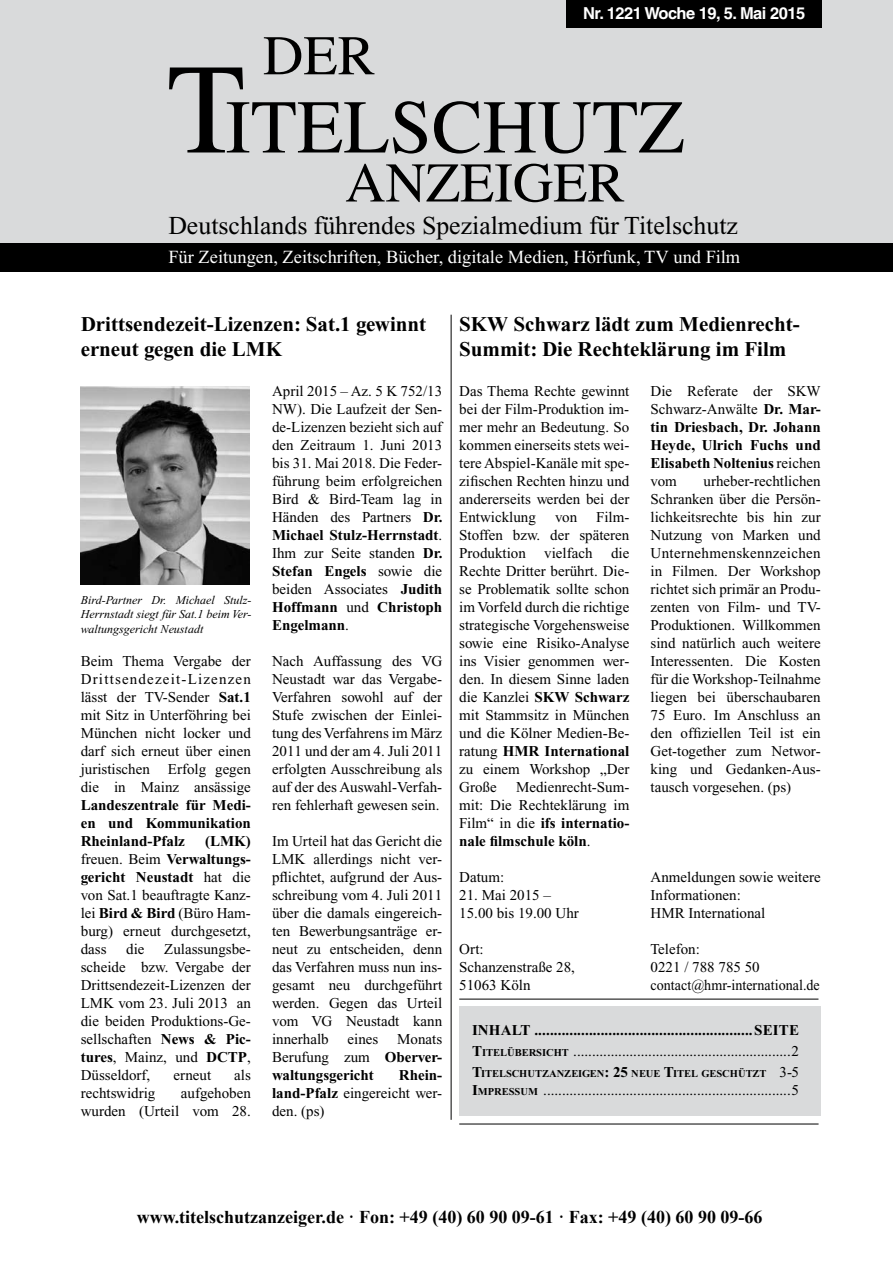
<style>
.page{position:relative;width:893px;height:1263px;background:#fff}
.page>*{position:absolute;margin:0;border:0;box-sizing:border-box;transform-origin:0 0}
.t1{font:75.9px "Times";color:#000}
.t2{font:55.95px "Times";color:#000}
.t3{font:25.8px "Times New Roman";color:#000}
.t4{font:700 21px/25.2px "Times New Roman";color:#000}
.t5{font:18.45px "Times New Roman";color:#fff}
.t6{font:700 18px "Times New Roman";color:#000}
.t7{font:700 16.5px "Helvetica";letter-spacing:-.03em;color:#fff}
.t8{font:15px/18px "Times New Roman";color:#000;text-align:justify}
.t9{font:700 15px/18px "Times New Roman";color:#000;text-align:justify}
.t10{font:italic 12px/14.4px "Times New Roman";color:#000;text-align:justify}
.t11{font:700 10.5px "Times New Roman";letter-spacing:-.005em;color:#000}
.s1{font-size:128.4px}
.s2{font-weight:700}
.s3{font-weight:400}
.s4{font-style:inherit}
.s5{font-size:10.5px}
.s6{font-size:15px}
.s7{font-weight:400;font-size:15px}
.s8{font-weight:700;font-size:10.5px}
</style>
<div class="page">
<div style="left:0;top:0;width:893px;height:253px;background:#d9dadb"></div>
<div style="left:0;top:243px;width:893px;height:29px;background:#000"></div>
<div style="left:567px;top:0;width:255px;height:27px;background:#000"></div>
<div style="left:459px;top:1007px;width:362px;height:109px;background:#d9dadb"></div>
<hr style="left:459px;top:999px;width:359px;height:1px;background:#000">
<hr style="left:459px;top:1124px;width:360px;height:1px;background:#000">
<img style="left:81px;top:386px;width:169px;height:199px">
<hr style="left:451px;top:315px;width:1px;height:805px;background:#000">
<p class="t7" style="left:583px;top:3px;width:224px">Nr. 1221 Woche 19, 5. Mai 2015</p>
<h2 class="t2" style="left:263px;top:24px;width:114px">DER</h2>
<h1 class="t1" style="left:167px;top:84px;width:519px"><span class="s1">T</span>ITELSCHUTZ</h1>
<h2 class="t2" style="left:345px;top:151px;width:281px">ANZEIGER</h2>
<h3 class="t3" style="left:168px;top:211px;width:571px">Deutschlands führendes Spezialmedium für Titelschutz</h3>
<p class="t5" style="left:168px;top:247px;width:573px">Für Zeitungen, Zeitschriften, Bücher, digitale Medien, Hörfunk, TV und Film</p>
<h3 class="t4" style="left:81px;top:311px;width:347px">Drittsendezeit-Lizenzen: Sat.1 gewinnt erneut gegen die LMK</h3>
<h3 class="t4" style="left:459px;top:311px;width:342px">SKW Schwarz lädt zum Medienrecht-<br>Summit: Die Rechteklärung im Film</h3>
<p class="t8" style="left:459px;top:382px;width:172px">Das Thema Rechte gewinnt bei der Film-Produktion im&shy;mer mehr an Bedeutung. So kommen einerseits stets wei&shy;tere Abspiel-Kanäle mit spe&shy;zifischen Rechten hinzu und andererseits werden bei der Entwicklung</p>
<p class="t8" style="left:272px;top:382px;width:172px">April 2015 – Az. 5 K 752/13<br>NW). Die Laufzeit der Sen&shy;de-Lizenzen bezieht sich auf den Zeitraum 1. Juni 2013 bis 31. Mai 2018. Die Feder&shy;führung beim erfolgreichen Bird &amp; Bird-Team lag in Händen des Partners <span class="s2">Dr.<br>Michael Stulz-Herrnstadt</span>.<br>Ihm zur Seite standen <span class="s2">Dr.<br>Stefan Engels</span> sowie die beiden Associates <span class="s2">Judith Hoffmann</span> und <span class="s2">Christoph Engelmann</span>.</p>
<p class="t8" style="left:272px;top:652px;width:172px">Nach Auffassung des VG Neustadt war das Vergabe-Verfahren sowohl auf der Stufe zwischen der Einlei&shy;tung des Verfahrens im März 2011 und der am 4. Juli 2011 erfolgten Ausschreibung als auf der des Auswahl-Verfah&shy;ren fehlerhaft gewesen sein.</p>
<p class="t8" style="left:272px;top:832px;width:172px">Im Urteil hat das Gericht die LMK allerdings nicht ver&shy;pflichtet, aufgrund der Aus&shy;schreibung vom 4. Juli 2011 über die damals eingereich&shy;ten Bewerbungsanträge er&shy;neut zu entscheiden, denn das Verfahren muss nun ins&shy;gesamt neu durchgeführt werden. Gegen das Urteil vom VG Neustadt kann innerhalb</p>
<p class="t9" style="left:651px;top:382px;width:172px"><span class="s3">Die Referate der SKW Schwarz-Anwälte</span> Dr. Mar&shy;tin Driesbach, Dr. Johann Heyde, Ulrich Fuchs und Elisabeth Noltenius <span class="s3">reichen vom</span></p>
<p class="t8" style="left:651px;top:472px;width:172px;text-indent:53px">urheber-rechtlichen Schranken über die Persön&shy;lichkeitsrechte bis hin zur Nutzung von Marken und Unternehmenskennzeichen in Filmen. Der Workshop richtet sich primär an Produ&shy;zenten von Film- und TV-Produktionen. Willkommen sind natürlich auch weitere Interessenten. Die Kosten für die Workshop-Teilnahme liegen bei überschaubaren 75 Euro. Im Anschluss an den offiziellen Teil ist ein Get-together zum Networ&shy;king und Gedanken-Aus&shy;tausch vorgesehen. (ps)</p>
<p class="t8" style="left:459px;top:508px;width:172px;text-indent:137px">Film-Stoffen bzw. der späteren Produktion vielfach die Rechte Dritter berührt. Die&shy;se Problematik sollte schon im Vorfeld durch die richtige strategische Vorgehensweise sowie eine Risiko-Analyse ins Visier genommen wer&shy;den. In diesem Sinne laden die Kanzlei <span class="s2">SKW Schwarz </span>mit Stammsitz in München und die Kölner Medien-Be&shy;ratung <span class="s2">HMR International </span>zu einem Workshop „Der Große</p>
<p class="t8" style="left:555px;top:508px;width:24px">von</p>
<p class="t10" style="left:81px;top:593px;width:172px">Bird-Partner Dr. Michael Stulz-Herrnstadt siegt für Sat.1 beim Ver&shy;waltungsgericht Neustadt</p>
<p class="t8" style="left:81px;top:652px;width:172px">Beim Thema Vergabe der Drittsendezeit-Lizenzen lässt der TV-Sender <span class="s2">Sat.1 </span>mit Sitz in Unterföhring bei München nicht locker und darf sich erneut über einen juristischen Erfolg gegen die in Mainz ansässige</p>
<p class="t9" style="left:81px;top:796px;width:172px">Landeszentrale für Medi&shy;en und Kommunikation Rheinland-Pfalz</p>
<p class="t8" style="left:459px;top:778px;width:172px;text-indent:57px">Medienrecht-Sum&shy;mit: Die Rechteklärung im Film“ in die <span class="s2">ifs internatio&shy;nale filmschule köln</span>.</p>
<p class="t8" style="left:459px;top:868px;width:46px">Datum:</p>
<p class="t8" style="left:459px;top:886px;width:121px">21. Mai 2015 –<br>15.00 bis 19.00 Uhr</p>
<p class="t8" style="left:459px;top:940px;width:117px;text-align:left">Ort:<br>Schanzenstraße 28,<br>51063 Köln</p>
<p class="t8" style="left:81px;top:832px;width:172px;text-indent:124px"><span class="s2">(LMK) </span>freuen. Beim <span class="s2">Verwaltungs&shy;gericht Neustadt</span> hat die von Sat.1 beauftragte Kanz&shy;lei <span class="s2">Bird &amp; Bird</span> (Büro Ham&shy;burg) erneut durchgesetzt, dass</p>
<p class="t8" style="left:651px;top:868px;width:172px;text-align:left">Anmeldungen sowie weitere<br>Informationen:<br>HMR International</p>
<p class="t8" style="left:651px;top:940px;width:171px;text-align:left">Telefon:<br>0221 / 788 785 50 contact@hmr-international.de</p>
<p class="t8" style="left:81px;top:940px;width:172px;text-indent:83px">Zulassungsbe&shy;scheide bzw. Vergabe der Drittsendezeit-Lizenzen der LMK vom 23. Juli 2013 an die beiden Produktions-Ge&shy;sellschaften <span class="s2">News &amp; Pic&shy;tures</span>, Mainz, und <span class="s2">DCTP</span>, Düsseldorf,</p>
<p class="t8" style="left:126px;top:940px;width:20px">die</p>
<p class="t9" style="left:472px;top:1020px;width:328px;line-height:21px">Inhalt ........................................................Seite<br><span class="s4">T</span><span class="s5">ITELÜBERSICHT</span> <span class="s3">..........................................................2</span></p>
<p class="t11" style="left:472px;top:1068px;width:329px"><span class="s6">T</span>ITELSCHUTZANZEIGEN<span class="s6">: 25</span> NEUE <span class="s6">T</span>ITEL GESCHÜTZT <span class="s7">3-5</span></p>
<p class="t8" style="left:472px;top:1081px;width:329px"><span class="s2">I</span><span class="s8">MPRESSUM</span> ..................................................................5</p>
<p class="t8" style="left:348px;top:1030px;width:32px">eines</p>
<p class="t9" style="left:272px;top:1030px;width:172px;text-indent:125px"><span class="s3">Monats Berufung zum</span> Oberver&shy;waltungsgericht</p>
<p class="t8" style="left:173px;top:1066px;width:39px">erneut</p>
<p class="t8" style="left:234px;top:1066px;width:18px">als</p>
<p class="t8" style="left:272px;top:1066px;width:172px;text-indent:127px"><span class="s2">Rhein&shy;land-Pfalz</span> eingereicht wer&shy;den. (ps)</p>
<p class="t8" style="left:81px;top:1084px;width:76px">rechtswidrig</p>
<p class="t8" style="left:81px;top:1084px;width:172px;text-align:right">aufgehoben<br>wurden (Urteil vom 28.</p>
<p class="t6" style="left:137px;top:1204px;width:627px">www.titelschutzanzeiger.de · Fon: +49 (40) 60 90 09-61 · Fax: +49 (40) 60 90 09-66</p>
</div>
